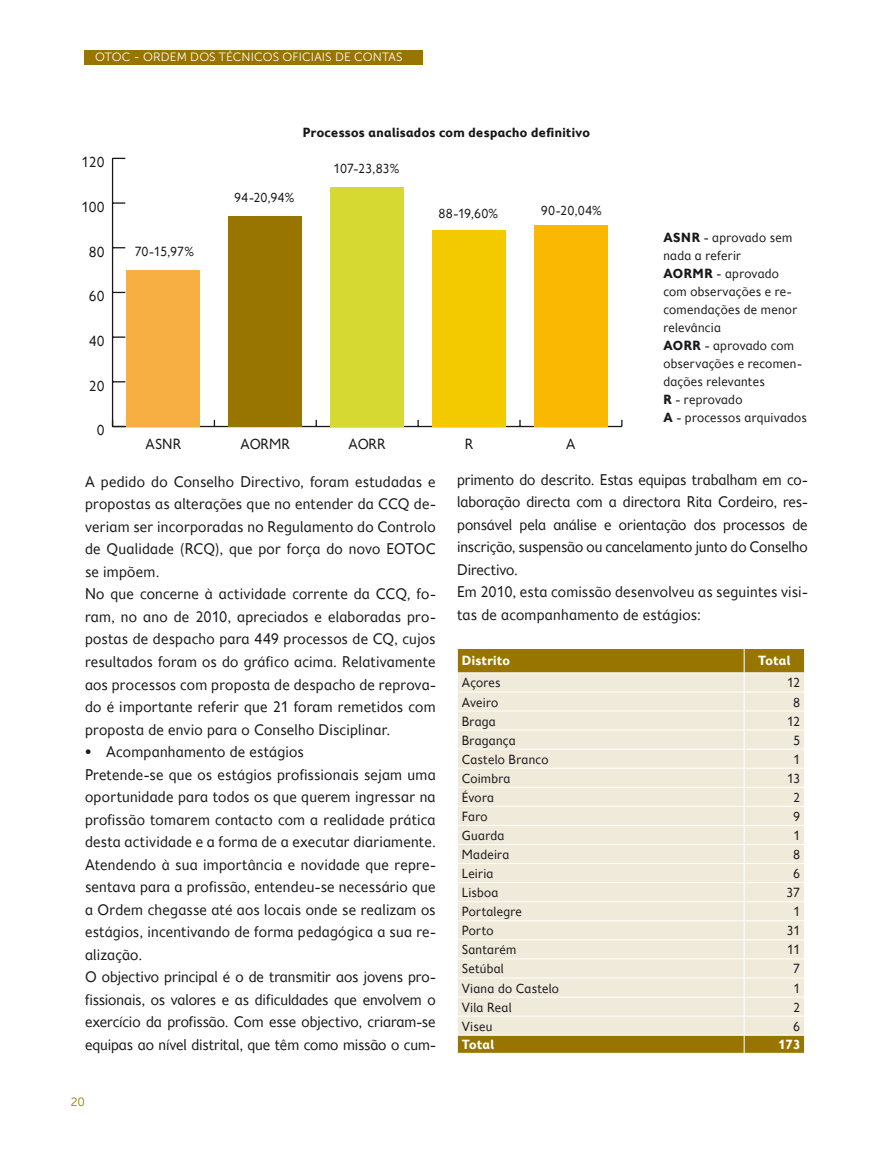
<style>
.page{position:relative;width:893px;height:1149px;background:#fff}
.page>*{position:absolute;margin:0;border:0;box-sizing:border-box;transform-origin:0 0}
.t1{font:15.75px/22.5px "Fiendstar";letter-spacing:-.005em;color:#1a171c}
.t2{font:15px "Fiendstar";color:#1a171c}
.t3{font:13.5px/18px "Fiendstar";letter-spacing:.005em;color:#1a171c}
.t4{font:700 13.5px "Fiendstar";letter-spacing:.01em;color:#1a171c}
.t5{font:700 13.5px "Fiendstar";letter-spacing:.01em;color:#fff}
.t6{font:12px "Museo Sans 300";letter-spacing:.015em;color:#fff}
.t7{font:12px "Museo Sans 300";color:#977500}
.s1{font-weight:700}
</style>
<div class="page">
<div style="left:85px;top:50px;width:338px;height:14px;background:#977500"></div>
<hr style="left:113px;top:426px;width:509px;height:1px;background:#1a171c">
<svg style="left:417px;top:419px;width:2px;height:7px"></svg>
<svg style="left:519px;top:419px;width:2px;height:7px"></svg>
<hr style="left:112px;top:158px;width:1px;height:268px;background:#1a171c">
<svg style="left:112px;top:419px;width:13px;height:8px"></svg>
<svg style="left:113px;top:381px;width:12px;height:1px"></svg>
<svg style="left:113px;top:336px;width:12px;height:2px"></svg>
<svg style="left:113px;top:292px;width:12px;height:1px"></svg>
<svg style="left:113px;top:247px;width:12px;height:1px"></svg>
<svg style="left:113px;top:202px;width:12px;height:2px"></svg>
<svg style="left:113px;top:158px;width:12px;height:1px"></svg>
<div style="left:127px;top:270px;width:73px;height:156px;background:#f7ae42"></div>
<div style="left:229px;top:216px;width:73px;height:210px;background:#977500"></div>
<div style="left:331px;top:187px;width:73px;height:239px;background:#d5d931"></div>
<div style="left:432px;top:230px;width:74px;height:196px;background:#f3ca00"></div>
<div style="left:534px;top:225px;width:74px;height:201px;background:#fab803"></div>
<div style="left:458px;top:649px;width:346px;height:403px;background:#977500"></div>
<div style="left:458px;top:673px;width:346px;height:361px;background:#efead9"></div>
<hr style="left:457px;top:691px;width:287px;height:1px;background:#fff">
<hr style="left:744px;top:691px;width:61px;height:1px;background:#fff">
<hr style="left:457px;top:710px;width:287px;height:1px;background:#fff">
<hr style="left:744px;top:710px;width:61px;height:1px;background:#fff">
<hr style="left:457px;top:729px;width:287px;height:1px;background:#fff">
<hr style="left:744px;top:729px;width:61px;height:1px;background:#fff">
<hr style="left:457px;top:748px;width:287px;height:1px;background:#fff">
<hr style="left:744px;top:748px;width:61px;height:1px;background:#fff">
<hr style="left:457px;top:767px;width:287px;height:1px;background:#fff">
<hr style="left:744px;top:767px;width:61px;height:1px;background:#fff">
<hr style="left:457px;top:786px;width:287px;height:1px;background:#fff">
<hr style="left:744px;top:786px;width:61px;height:1px;background:#fff">
<hr style="left:457px;top:805px;width:287px;height:1px;background:#fff">
<hr style="left:744px;top:805px;width:61px;height:1px;background:#fff">
<hr style="left:457px;top:824px;width:287px;height:1px;background:#fff">
<hr style="left:744px;top:824px;width:61px;height:1px;background:#fff">
<hr style="left:457px;top:844px;width:287px;height:1px;background:#fff">
<hr style="left:744px;top:844px;width:61px;height:1px;background:#fff">
<hr style="left:457px;top:863px;width:287px;height:1px;background:#fff">
<hr style="left:744px;top:863px;width:61px;height:1px;background:#fff">
<hr style="left:457px;top:882px;width:287px;height:1px;background:#fff">
<hr style="left:744px;top:882px;width:61px;height:1px;background:#fff">
<hr style="left:457px;top:901px;width:287px;height:1px;background:#fff">
<hr style="left:744px;top:901px;width:61px;height:1px;background:#fff">
<hr style="left:457px;top:920px;width:287px;height:1px;background:#fff">
<hr style="left:744px;top:920px;width:61px;height:1px;background:#fff">
<hr style="left:457px;top:939px;width:287px;height:1px;background:#fff">
<hr style="left:744px;top:939px;width:61px;height:1px;background:#fff">
<hr style="left:457px;top:958px;width:287px;height:1px;background:#fff">
<hr style="left:744px;top:958px;width:61px;height:1px;background:#fff">
<hr style="left:457px;top:977px;width:287px;height:1px;background:#fff">
<hr style="left:744px;top:977px;width:61px;height:1px;background:#fff">
<hr style="left:457px;top:996px;width:287px;height:1px;background:#fff">
<hr style="left:744px;top:996px;width:61px;height:1px;background:#fff">
<hr style="left:457px;top:1015px;width:287px;height:1px;background:#fff">
<hr style="left:744px;top:1015px;width:61px;height:1px;background:#fff">
<hr style="left:457px;top:1034px;width:287px;height:1px;background:#fff">
<hr style="left:744px;top:1034px;width:61px;height:1px;background:#fff">
<svg style="left:457px;top:649px;width:1px;height:403px"></svg>
<hr style="left:457px;top:672px;width:287px;height:1px;background:#fff">
<svg style="left:744px;top:648px;width:1px;height:404px"></svg>
<svg style="left:804px;top:648px;width:1px;height:404px"></svg>
<hr style="left:744px;top:672px;width:61px;height:1px;background:#fff">
<p class="t6" style="left:95px;top:50px;width:309px">OTOC - ORDEM DOS TÉCNICOS OFICIAIS DE CONTAS</p>
<p class="t2" style="left:81px;top:154px;width:25px">120</p>
<p class="t2" style="left:81px;top:199px;width:25px">100</p>
<p class="t2" style="left:89px;top:243px;width:17px">80</p>
<p class="t2" style="left:89px;top:288px;width:17px">60</p>
<p class="t2" style="left:89px;top:333px;width:17px">40</p>
<p class="t2" style="left:89px;top:377px;width:17px">20</p>
<p class="t2" style="left:97px;top:422px;width:9px">0</p>
<p class="t3" style="left:135px;top:242px;width:61px">70-15,97%</p>
<p class="t3" style="left:234px;top:188px;width:62px">94-20,94%</p>
<p class="t4" style="left:303px;top:124px;width:289px">Processos analisados com despacho definitivo</p>
<p class="t3" style="left:333px;top:159px;width:68px">107-23,83%</p>
<p class="t3" style="left:438px;top:204px;width:61px">88-19,60%</p>
<p class="t3" style="left:541px;top:201px;width:63px">90-20,04%</p>
<p class="t3" style="left:663px;top:228px;width:145px"><span class="s1">ASNR</span> - aprovado sem nada a referir<br><span class="s1">AORMR</span> - aprovado<br>com observações e re&shy;comendações de menor relevância<br><span class="s1">AORR</span> - aprovado com observações e recomen&shy;dações relevantes<br><span class="s1">R</span> - reprovado<br><span class="s1">A</span> - processos arquivados</p>
<p class="t2" style="left:146px;top:435px;width:37px">ASNR</p>
<p class="t2" style="left:240px;top:435px;width:51px">AORMR</p>
<p class="t2" style="left:348px;top:435px;width:39px">AORR</p>
<p class="t2" style="left:465px;top:435px;width:10px">R</p>
<p class="t2" style="left:566px;top:435px;width:11px">A</p>
<p class="t1" style="left:85px;top:470px;width:352px">A pedido do Conselho Directivo, foram estudadas e propostas as alterações que no entender da CCQ de&shy;veriam ser incorporadas no Regulamento do Controlo de Qualidade (RCQ), que por força do novo EOTOC se impõem.<br>No que concerne à actividade corrente da CCQ, fo&shy;ram, no ano de 2010, apreciados e elaboradas pro&shy;postas de despacho para 449 processos de CQ, cujos resultados foram os do gráfico acima. Relativamente aos processos com proposta de despacho de reprova&shy;do é importante referir que 21 foram remetidos com proposta de envio para o Conselho Disciplinar.</p>
<p class="t1" style="left:85px;top:740px;width:352px">• Acompanhamento de estágios<br>Pretende-se que os estágios profissionais sejam uma oportunidade para todos os que querem ingressar na profissão tomarem contacto com a realidade prática desta actividade e a forma de a executar diariamente.<br>Atendendo à sua importância e novidade que repre&shy;sentava para a profissão, entendeu-se necessário que a Ordem chegasse até aos locais onde se realizam os estágios, incentivando de forma pedagógica a sua re&shy;alização.<br>O objectivo principal é o de transmitir aos jovens pro&shy;fissionais, os valores e as dificuldades que envolvem o exercício da profissão. Com esse objectivo, criaram-se equipas ao nível distrital, que têm como missão o cum-</p>
<p class="t1" style="left:457px;top:468px;width:352px">primento do descrito. Estas equipas trabalham em co&shy;laboração directa com a directora Rita Cordeiro, res&shy;ponsável pela análise e orientação dos processos de inscrição, suspensão ou cancelamento junto do Conselho Directivo.<br>Em 2010, esta comissão desenvolveu as seguintes visi&shy;tas de acompanhamento de estágios:</p>
<p class="t5" style="left:462px;top:652px;width:50px">Distrito</p>
<p class="t5" style="left:758px;top:652px;width:34px">Total</p>
<p class="t3" style="left:462px;top:673px;width:41px">Açores</p>
<p class="t3" style="left:787px;top:673px;width:15px">12</p>
<p class="t3" style="left:462px;top:692px;width:38px">Aveiro</p>
<p class="t3" style="left:793px;top:692px;width:9px">8</p>
<p class="t3" style="left:462px;top:711px;width:36px">Braga</p>
<p class="t3" style="left:787px;top:711px;width:15px">12</p>
<p class="t3" style="left:462px;top:730px;width:55px">Bragança</p>
<p class="t3" style="left:793px;top:730px;width:9px">5</p>
<p class="t3" style="left:462px;top:750px;width:88px">Castelo Branco</p>
<p class="t3" style="left:793px;top:750px;width:9px">1</p>
<p class="t3" style="left:462px;top:769px;width:50px">Coimbra</p>
<p class="t3" style="left:787px;top:769px;width:15px">13</p>
<p class="t3" style="left:462px;top:788px;width:34px">Évora</p>
<p class="t3" style="left:793px;top:788px;width:9px">2</p>
<p class="t3" style="left:462px;top:807px;width:27px">Faro</p>
<p class="t3" style="left:793px;top:807px;width:9px">9</p>
<p class="t3" style="left:462px;top:826px;width:44px">Guarda</p>
<p class="t3" style="left:793px;top:826px;width:9px">1</p>
<p class="t3" style="left:462px;top:845px;width:49px">Madeira</p>
<p class="t3" style="left:793px;top:845px;width:9px">8</p>
<p class="t3" style="left:462px;top:864px;width:33px">Leiria</p>
<p class="t3" style="left:793px;top:864px;width:9px">6</p>
<p class="t3" style="left:462px;top:883px;width:38px">Lisboa</p>
<p class="t3" style="left:786px;top:883px;width:15px">37</p>
<p class="t3" style="left:462px;top:902px;width:62px">Portalegre</p>
<p class="t3" style="left:793px;top:902px;width:9px">1</p>
<p class="t3" style="left:462px;top:921px;width:34px">Porto</p>
<p class="t3" style="left:786px;top:921px;width:15px">31</p>
<p class="t3" style="left:462px;top:940px;width:56px">Santarém</p>
<p class="t3" style="left:787px;top:940px;width:15px">11</p>
<p class="t3" style="left:462px;top:959px;width:44px">Setúbal</p>
<p class="t3" style="left:793px;top:959px;width:9px">7</p>
<p class="t3" style="left:462px;top:978px;width:99px">Viana do Castelo</p>
<p class="t3" style="left:793px;top:978px;width:9px">1</p>
<p class="t3" style="left:462px;top:997px;width:52px">Vila Real</p>
<p class="t3" style="left:793px;top:997px;width:9px">2</p>
<p class="t3" style="left:462px;top:1016px;width:32px">Viseu</p>
<p class="t3" style="left:793px;top:1016px;width:9px">6</p>
<p class="t5" style="left:462px;top:1036px;width:34px">Total</p>
<p class="t5" style="left:778px;top:1036px;width:23px">173</p>
<p class="t7" style="left:71px;top:1094px;width:16px">20</p>
</div>
